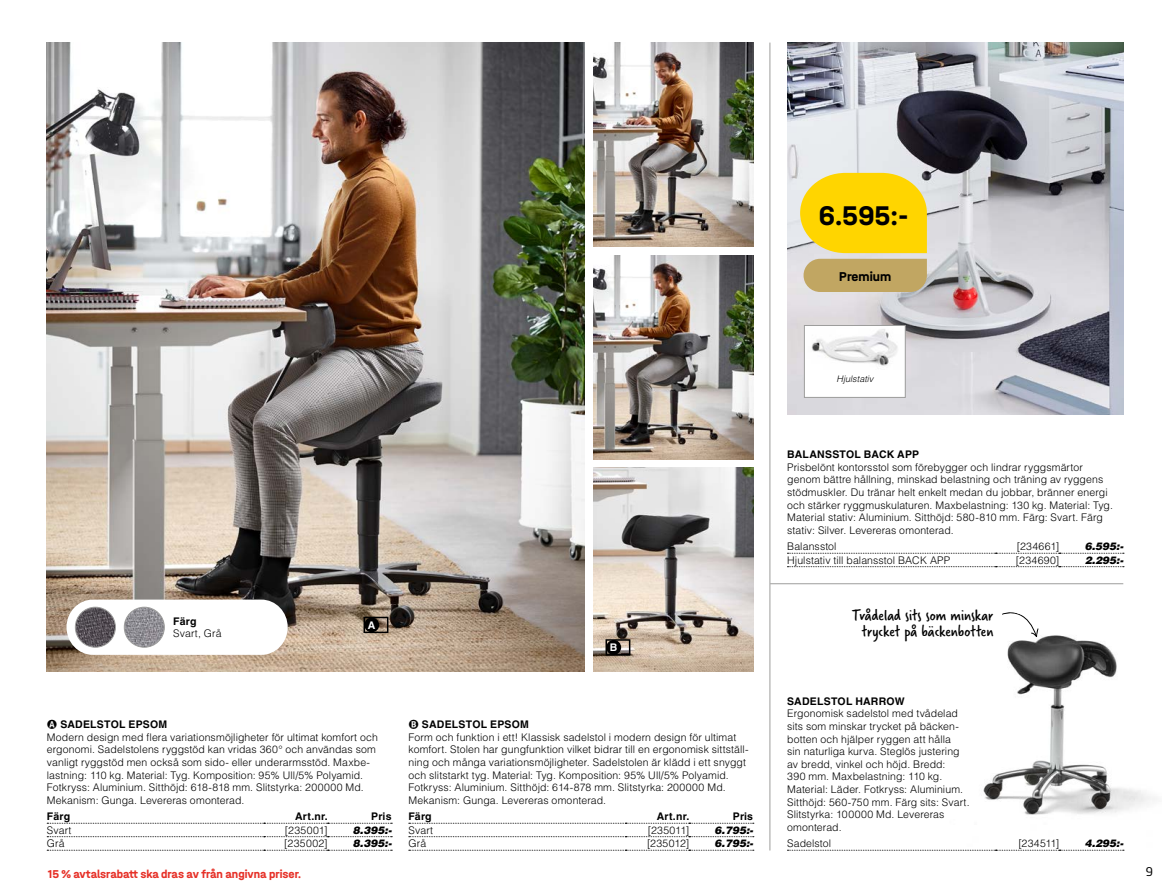
<style>
.page{position:relative;width:1170px;height:893px;background:#fff}
.page>*{position:absolute;margin:0;border:0;box-sizing:border-box;transform-origin:0 0}
.t1{font:700 28.5px "Halvar AJP Mittel";color:#000}
.t2{font:16.5px/16.5px "Verveine";color:#000;text-align:center}
.t3{font:700 13.5px "Halvar AJP Mittel";color:#000}
.t4{font:700 12px "Halvar AJP Mittel";color:#e63027}
.t5{font:12px "Neo Sans Pro";color:#000}
.t6{font:300 10.5px/12.6px "Helvetica AJ";letter-spacing:.01em;color:#000}
.t7{font:700 10.5px "Helvetica AJ";letter-spacing:.02em;color:#000}
.t8{font:italic 900 10.5px "Helvetica AJ";color:#000}
.t9{font:700 10.5px "Helvetica AJ";color:#fff}
.t10{font:italic 300 9px "Helvetica AJ";letter-spacing:.01em;color:#000}
.s1{font-family:"Bundesbahn Pi One";font-weight:400}
.s2{font-weight:700}
</style>
<div class="page">
<hr style="left:770px;top:583px;width:353px;height:1px;background:#9d9d9c">
<img style="left:787px;top:43px;width:336px;height:372px">
<img style="left:806px;top:327px;width:97px;height:69px">
<div style="left:804px;top:325px;width:101px;height:73px;border:1px solid #9d9d9c"></div>
<div style="left:803px;top:259px;width:123px;height:33px;background:#c1a662"></div>
<svg style="left:800px;top:173px;width:126px;height:80px;background:#fbd61a"></svg>
<img style="left:983px;top:628px;width:172px;height:219px">
<svg style="left:1001px;top:612px;width:37px;height:25px"></svg>
<img style="left:47px;top:43px;width:538px;height:629px">
<img style="left:593px;top:43px;width:160px;height:204px">
<img style="left:593px;top:255px;width:160px;height:204px">
<img style="left:593px;top:468px;width:160px;height:204px">
<div style="left:364px;top:617px;width:15px;height:15px;background:#000;border-radius:50%"></div>
<div style="left:363px;top:617px;width:25px;height:16px;border:2px solid #000"></div>
<div style="left:606px;top:640px;width:15px;height:15px;background:#000;border-radius:50%"></div>
<div style="left:605px;top:639px;width:25px;height:17px;border:2px solid #000"></div>
<div style="left:66px;top:600px;width:222px;height:55px;background:#fff;border-radius:27px"></div>
<img style="left:75px;top:607px;width:40px;height:40px;border-radius:20px">
<div style="left:75px;top:607px;width:41px;height:40px;border:1px solid #9d9d9c;border-radius:50%"></div>
<img style="left:124px;top:607px;width:40px;height:40px;border-radius:20px">
<div style="left:124px;top:607px;width:40px;height:40px;border:1px solid #9d9d9c;border-radius:50%"></div>
<hr style="left:769px;top:43px;width:1px;height:807px;background:#9d9d9c">
<svg style="left:787px;top:553px;width:336px;height:1px"></svg>
<svg style="left:787px;top:566px;width:336px;height:1px"></svg>
<svg style="left:47px;top:823px;width:345px;height:1px"></svg>
<svg style="left:47px;top:836px;width:345px;height:1px"></svg>
<svg style="left:47px;top:850px;width:345px;height:1px"></svg>
<svg style="left:787px;top:850px;width:336px;height:1px"></svg>
<svg style="left:409px;top:823px;width:344px;height:1px"></svg>
<svg style="left:409px;top:836px;width:344px;height:1px"></svg>
<svg style="left:409px;top:850px;width:344px;height:1px"></svg>
<h1 class="t1" style="left:818px;top:198px;width:91px">6.595:-</h1>
<p class="t3" style="left:839px;top:268px;width:53px">Premium</p>
<p class="t10" style="left:836px;top:373px;width:38px">Hjulstativ</p>
<p class="t7" style="left:173px;top:615px;width:25px">Färg</p>
<p class="t6" style="left:173px;top:627px;width:50px">Svart, Grå</p>
<p class="t9" style="left:368px;top:619px;width:9px">A</p>
<p class="t9" style="left:610px;top:641px;width:9px">B</p>
<p class="t6" style="left:47px;top:718px;width:332px"><span class="s1">A</span> <span class="s2">SADELSTOL EPSOM<br></span>Modern design med flera variationsmöjligheter för ultimat komfort och ergonomi. Sadelstolens ryggstöd kan vridas 360° och användas som vanligt ryggstöd men också som sido- eller underarmsstöd. Maxbe&shy;lastning: 110 kg. Material: Tyg. Komposition: 95% Ull/5% Polyamid.<br>Fotkryss: Aluminium. Sitthöjd: 618-818 mm. Slitstyrka: 200000 Md.<br>Mekanism: Gunga. Levereras omonterad.</p>
<p class="t7" style="left:47px;top:810px;width:25px">Färg</p>
<p class="t7" style="left:295px;top:810px;width:34px">Art.nr.</p>
<p class="t7" style="left:371px;top:810px;width:22px">Pris</p>
<p class="t6" style="left:47px;top:824px;width:26px">Svart</p>
<p class="t6" style="left:285px;top:824px;width:44px">[235001]</p>
<p class="t8" style="left:353px;top:823px;width:40px">8.395:-</p>
<p class="t6" style="left:47px;top:837px;width:19px">Grå</p>
<p class="t6" style="left:284px;top:837px;width:45px">[235002]</p>
<p class="t8" style="left:353px;top:837px;width:40px">8.395:-</p>
<p class="t6" style="left:408px;top:718px;width:341px"><span class="s1">B</span> <span class="s2">SADELSTOL EPSOM<br></span>Form och funktion i ett! Klassisk sadelstol i modern design för ultimat komfort. Stolen har gungfunktion vilket bidrar till en ergonomisk sittställ&shy;ning och många variationsmöjligheter. Sadelstolen är klädd i ett snyggt och slitstarkt tyg. Material: Tyg. Komposition: 95% Ull/5% Polyamid.<br>Fotkryss: Aluminium. Sitthöjd: 614-878 mm. Slitstyrka: 200000 Md.<br>Mekanism: Gunga. Levereras omonterad.</p>
<p class="t7" style="left:408px;top:810px;width:25px">Färg</p>
<p class="t7" style="left:656px;top:810px;width:34px">Art.nr.</p>
<p class="t7" style="left:732px;top:810px;width:22px">Pris</p>
<p class="t6" style="left:408px;top:824px;width:26px">Svart</p>
<p class="t6" style="left:647px;top:824px;width:43px">[235011]</p>
<p class="t8" style="left:714px;top:823px;width:40px">6.795:-</p>
<p class="t6" style="left:408px;top:837px;width:19px">Grå</p>
<p class="t6" style="left:647px;top:837px;width:44px">[235012]</p>
<p class="t8" style="left:714px;top:837px;width:40px">6.795:-</p>
<p class="t7" style="left:787px;top:448px;width:133px">BALANSSTOL BACK APP</p>
<p class="t6" style="left:787px;top:461px;width:327px">Prisbelönt kontorsstol som förebygger och lindrar ryggsmärtor genom bättre hållning, minskad belastning och träning av ryggens stödmuskler. Du tränar helt enkelt medan du jobbar, bränner energi och stärker ryggmuskulaturen. Maxbelastning: 130 kg. Material: Tyg.<br>Material stativ: Aluminium. Sitthöjd: 580-810 mm. Färg: Svart. Färg stativ: Silver. Levereras omonterad.</p>
<p class="t6" style="left:787px;top:540px;width:51px">Balansstol</p>
<p class="t6" style="left:1016px;top:540px;width:44px">[234661]</p>
<p class="t8" style="left:1084px;top:540px;width:40px">6.595:-</p>
<p class="t6" style="left:787px;top:554px;width:165px">Hjulstativ till balansstol BACK APP</p>
<p class="t6" style="left:1015px;top:554px;width:45px">[234690]</p>
<p class="t8" style="left:1084px;top:553px;width:40px">2.295:-</p>
<h2 class="t2" style="left:852px;top:607px;width:143px">Tvådelad sits som minskar trycket på bäckenbotten</h2>
<p class="t7" style="left:787px;top:695px;width:119px">SADELSTOL HARROW</p>
<p class="t6" style="left:787px;top:707px;width:184px">Ergonomisk sadelstol med tvådelad sits som minskar trycket på bäcken&shy;botten och hjälper ryggen att hålla<br>sin naturliga kurva. Steglös justering av bredd, vinkel och höjd. Bredd:<br>390 mm. Maxbelastning: 110 kg.<br>Material: Läder. Fotkryss: Aluminium.<br>Sitthöjd: 560-750 mm. Färg sits: Svart.<br>Slitstyrka: 100000 Md. Levereras omonterad.</p>
<p class="t6" style="left:787px;top:837px;width:45px">Sadelstol</p>
<p class="t6" style="left:1018px;top:837px;width:43px">[234511]</p>
<p class="t8" style="left:1084px;top:837px;width:40px">4.295:-</p>
<p class="t4" style="left:48px;top:866px;width:255px">15 % avtalsrabatt ska dras av från angivna priser.</p>
<p class="t5" style="left:1145px;top:864px;width:9px">9</p>
</div>
